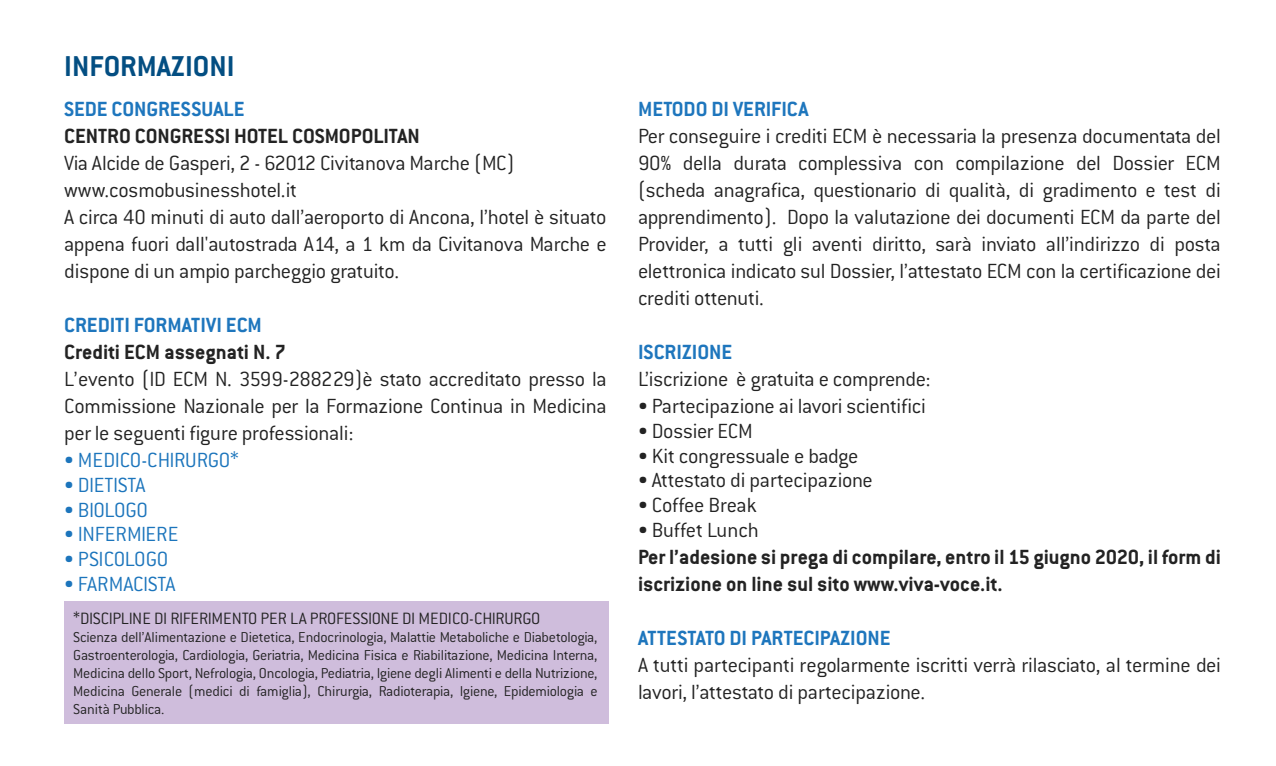
<style>
.page{position:relative;width:1276px;height:766px;background:#fff}
.page>*{position:absolute;margin:0;border:0;box-sizing:border-box;transform-origin:0 0}
.t1{font:700 31.5px "Conduit ITC";color:#034e82}
.t2{font:300 22.5px/27px "Conduit ITC";letter-spacing:-.015em;color:#232323;text-align:justify}
.t3{font:700 22.5px/27px "Conduit ITC";color:#232323}
.t4{font:700 22.5px "Conduit ITC";color:#1e76bd}
.t5{font:300 22.5px "Conduit ITC";letter-spacing:-.015em;color:#1c75bc}
.t6{font:300 18px "Conduit ITC";letter-spacing:-.015em;color:#232323}
.t7{font:300 15.75px/18px "Conduit ITC";letter-spacing:-.02em;color:#232323;text-align:justify}
</style>
<div class="page">
<div style="left:64px;top:601px;width:544px;height:122px;background:#cfbddc"></div>
<h1 class="t1" style="left:64px;top:47px;width:172px">INFORMAZIONI</h1>
<p class="t4" style="left:64px;top:96px;width:182px">SEDE CONGRESSUALE</p>
<p class="t3" style="left:64px;top:122px;width:357px">CENTRO CONGRESSI HOTEL COSMOPOLITAN</p>
<p class="t2" style="left:64px;top:149px;width:544px;text-align:left">Via Alcide de Gasperi, 2 - 62012 Civitanova Marche (MC) www.cosmobusinesshotel.it<br>A circa 40 minuti di auto dall’aeroporto di Ancona, l’hotel è situato appena fuori dall'autostrada A14, a 1 km da Civitanova Marche e dispone di un ampio parcheggio gratuito.</p>
<p class="t4" style="left:64px;top:312px;width:199px">CREDITI FORMATIVI ECM</p>
<p class="t3" style="left:64px;top:338px;width:223px">Crediti ECM assegnati N. 7</p>
<p class="t2" style="left:64px;top:365px;width:544px">L’evento (ID ECM N. 3599-288229)è stato accreditato presso la Commissione Nazionale per la Formazione Continua in Medicina per le seguenti figure professionali:</p>
<p class="t5" style="left:64px;top:447px;width:176px">• MEDICO-CHIRURGO*</p>
<p class="t5" style="left:64px;top:472px;width:83px">• DIETISTA</p>
<p class="t5" style="left:64px;top:497px;width:85px">• BIOLOGO</p>
<p class="t5" style="left:64px;top:522px;width:116px">• INFERMIERE</p>
<p class="t5" style="left:64px;top:546px;width:105px">• PSICOLOGO</p>
<p class="t5" style="left:64px;top:571px;width:113px">• FARMACISTA</p>
<p class="t6" style="left:73px;top:608px;width:468px">*DISCIPLINE DI RIFERIMENTO PER LA PROFESSIONE DI MEDICO-CHIRURGO</p>
<p class="t7" style="left:73px;top:627px;width:526px">Scienza dell’Alimentazione e Dietetica, Endocrinologia, Malattie Metaboliche e Diabetologia, Gastroenterologia, Cardiologia, Geriatria, Medicina Fisica e Riabilitazione, Medicina Interna, Medicina dello Sport, Nefrologia, Oncologia, Pediatria, Igiene degli Alimenti e della Nutrizione, Medicina Generale (medici di famiglia), Chirurgia, Radioterapia, Igiene, Epidemiologia e Sanità Pubblica.</p>
<p class="t4" style="left:638px;top:96px;width:172px">METODO DI VERIFICA</p>
<p class="t2" style="left:638px;top:122px;width:584px">Per conseguire i crediti ECM è necessaria la presenza documentata del 90% della durata complessiva con compilazione del Dossier ECM (scheda anagrafica, questionario di qualità, di gradimento e test di apprendimento). Dopo la valutazione dei documenti ECM da parte del Provider, a tutti gli aventi diritto, sarà inviato all’indirizzo di posta elettronica indicato sul Dossier, l’attestato ECM con la certificazione dei crediti ottenuti.</p>
<p class="t4" style="left:638px;top:339px;width:96px">ISCRIZIONE</p>
<p class="t2" style="left:638px;top:365px;width:294px">L’iscrizione è gratuita e comprende:</p>
<p class="t2" style="left:638px;top:392px;width:289px">• Partecipazione ai lavori scientifici</p>
<p class="t2" style="left:638px;top:417px;width:116px">• Dossier ECM</p>
<p class="t2" style="left:638px;top:442px;width:222px">• Kit congressuale e badge</p>
<p class="t2" style="left:638px;top:467px;width:236px">• Attestato di partecipazione</p>
<p class="t2" style="left:638px;top:491px;width:120px">• Coffee Break</p>
<p class="t2" style="left:638px;top:516px;width:122px">• Buffet Lunch</p>
<p class="t3" style="left:638px;top:543px;width:584px">Per l’adesione si prega di compilare, entro il 15 giugno 2020, il form di iscrizione on line sul sito www.viva-voce.it.</p>
<p class="t4" style="left:638px;top:624px;width:254px">ATTESTATO DI PARTECIPAZIONE</p>
<p class="t2" style="left:638px;top:651px;width:584px">A tutti partecipanti regolarmente iscritti verrà rilasciato, al termine dei lavori, l’attestato di partecipazione.</p>
</div>
